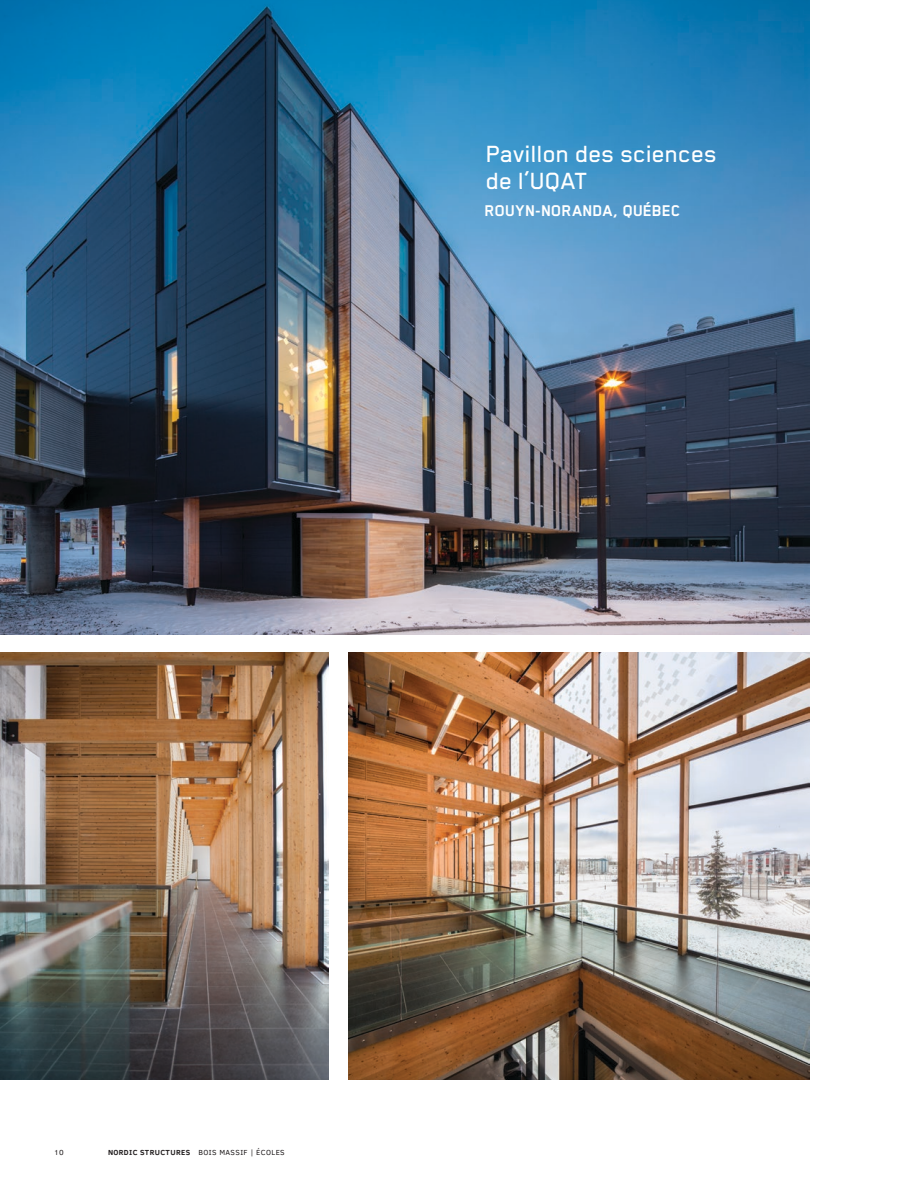
<style>
.page{position:relative;width:918px;height:1188px;background:#fff}
.page>*{position:absolute;margin:0;border:0;box-sizing:border-box;transform-origin:0 0}
.t1{font:500 27px "Blender Pro";color:#fff}
.Titres{font:700 18px "Blender Pro";letter-spacing:-.005em;color:#fff}
.t2{font:7.5px "Clear Sans";letter-spacing:.05em;color:#231f20}
.s1{font-weight:700}
</style>
<div class="page">
<img style="left:349px;top:652px;width:461px;height:428px">
<img style="left:0;top:652px;width:328px;height:428px">
<img style="left:0;top:0;width:810px;height:634px">
<p class="t1" style="left:486px;top:139px;width:233px">Pavillon des sciences</p>
<p class="t1" style="left:486px;top:166px;width:104px">de l’UQAT</p>
<p class="Titres" style="left:485px;top:201px;width:198px">ROUYN-NORANDA, QUÉBEC</p>
<p class="t2" style="left:54px;top:1147px;width:11px">10</p>
<p class="t2" style="left:108px;top:1147px;width:178px"><span class="s1">NORDIC STRUCTURES</span> BOIS MASSIF | ÉCOLES</p>
</div>
